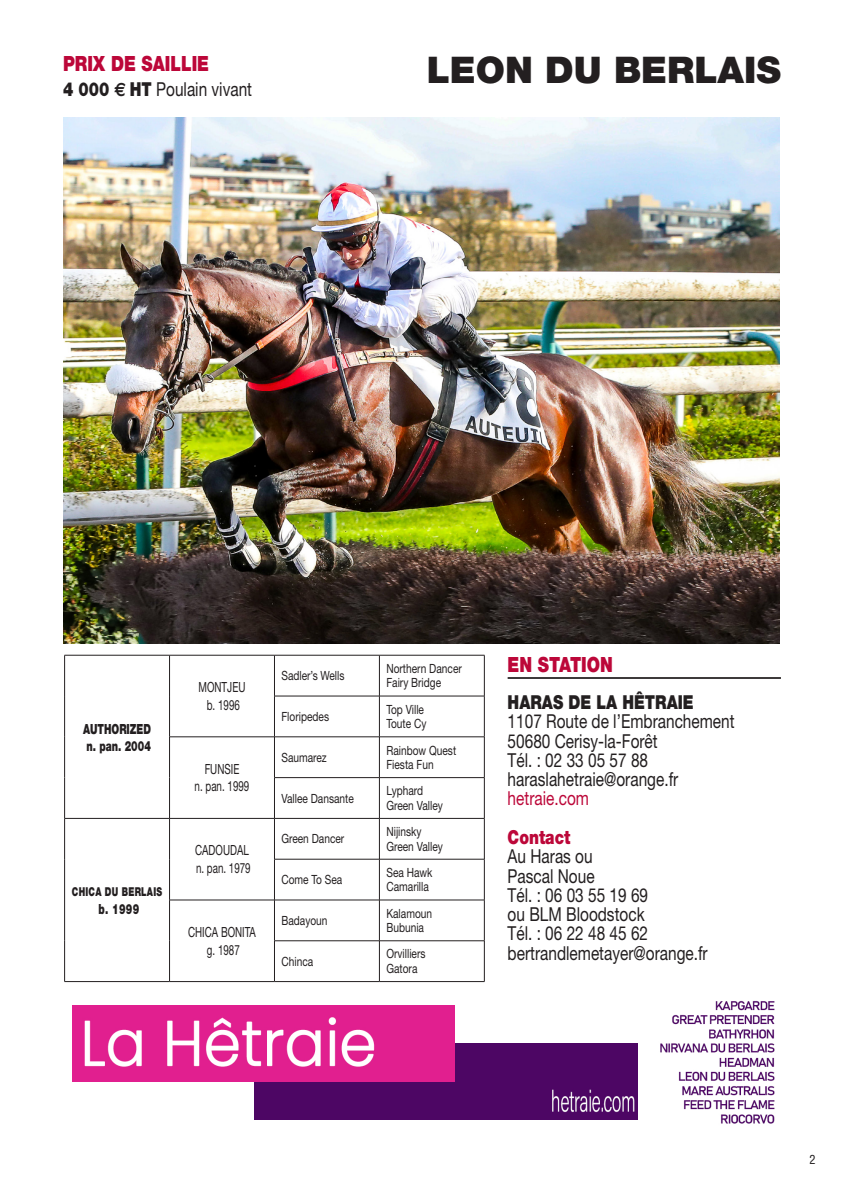
<style>
.page{position:relative;width:844px;height:1191px;background:#fff}
.page>*{position:absolute;margin:0;border:0;box-sizing:border-box;transform-origin:0 0}
.NOM_CHEVAL_GAUCHE{font:900 36.75px "Helvetica Neue CE";color:#231f20}
.S3F{font:900 21px "Helvetica Neue CE";color:#bc0739;scale:.8 1}
.S3I{font:900 21px "Helvetica Neue";color:#bc0739;scale:.8 1}
.Para22{font:19.25px "Helvetica Neue";color:#231f20;scale:.8 1}
.S3F-2{font:19.25px "Helvetica Neue";color:#231f20;scale:.8 1}
.Para22-2{font:900 19.25px "Helvetica Neue";color:#231f20;scale:.8 1}
.S39{font:19.25px "Helvetica Neue";color:#bc0739;scale:.8 1}
.Para22-3{font:900 19.25px "Helvetica Neue";color:#bc0739;scale:.8 1}
.TAB_GENERAL{font:14px "Helvetica Neue";color:#231f20;scale:.7 1}
.Colonne_gauche_nom{font:900 14px "Helvetica Neue CE";color:#231f20;scale:.7 1}
.Pedigree_3th_Line{font:12.6px "Helvetica Neue";color:#231f20;scale:.8 1}
.Colonne_gauche_nom-2{font:900 12.25px "Helvetica Neue CE";letter-spacing:.03em;color:#231f20;scale:.7 1}
.t1{font:condensed 12.25px "Helvetica LT Std";color:#231f20}
.s1{font-family:"Helvetica Neue CE";font-weight:900}
.s2{font-family:"Euro Sans";font-weight:700}
</style>
<div class="page">
<img style="left:72px;top:1000px;width:703px;height:124px">
<div style="left:255px;top:1043px;width:382px;height:76px;background:#4d0664"></div>
<img style="left:72px;top:1005px;width:382px;height:76px">
<hr style="left:507px;top:677px;width:273px;height:2px;background:#231f20">
<img style="left:63px;top:117px;width:716px;height:526px">
<hr style="left:64px;top:655px;width:105px;height:1px;background:#231f20">
<hr style="left:64px;top:655px;width:1px;height:41px;background:#231f20">
<hr style="left:64px;top:696px;width:1px;height:41px;background:#231f20">
<hr style="left:64px;top:737px;width:1px;height:40px;background:#231f20">
<hr style="left:64px;top:777px;width:1px;height:41px;background:#231f20">
<hr style="left:169px;top:655px;width:105px;height:1px;background:#231f20">
<hr style="left:169px;top:655px;width:1px;height:41px;background:#231f20">
<hr style="left:169px;top:696px;width:1px;height:40px;background:#231f20">
<hr style="left:379px;top:655px;width:1px;height:41px;background:#231f20">
<hr style="left:274px;top:695px;width:105px;height:1px;background:#231f20">
<hr style="left:379px;top:695px;width:105px;height:1px;background:#231f20">
<hr style="left:379px;top:696px;width:1px;height:40px;background:#231f20">
<hr style="left:169px;top:736px;width:105px;height:1px;background:#231f20">
<hr style="left:169px;top:737px;width:1px;height:40px;background:#231f20">
<hr style="left:169px;top:777px;width:1px;height:41px;background:#231f20">
<hr style="left:379px;top:736px;width:105px;height:1px;background:#231f20">
<hr style="left:379px;top:777px;width:105px;height:1px;background:#231f20">
<hr style="left:379px;top:778px;width:1px;height:40px;background:#231f20">
<hr style="left:64px;top:818px;width:105px;height:1px;background:#231f20">
<hr style="left:64px;top:818px;width:1px;height:41px;background:#231f20">
<hr style="left:64px;top:859px;width:1px;height:41px;background:#231f20">
<hr style="left:64px;top:900px;width:1px;height:40px;background:#231f20">
<hr style="left:64px;top:940px;width:1px;height:41px;background:#231f20">
<hr style="left:64px;top:981px;width:105px;height:1px;background:#231f20">
<hr style="left:169px;top:818px;width:105px;height:1px;background:#231f20">
<hr style="left:169px;top:818px;width:1px;height:41px;background:#231f20">
<hr style="left:169px;top:859px;width:1px;height:40px;background:#231f20">
<hr style="left:274px;top:818px;width:105px;height:1px;background:#231f20">
<hr style="left:379px;top:818px;width:105px;height:1px;background:#231f20">
<hr style="left:379px;top:818px;width:1px;height:41px;background:#231f20">
<hr style="left:274px;top:859px;width:105px;height:1px;background:#231f20">
<hr style="left:379px;top:859px;width:105px;height:1px;background:#231f20">
<hr style="left:379px;top:859px;width:1px;height:40px;background:#231f20">
<hr style="left:169px;top:899px;width:105px;height:1px;background:#231f20">
<hr style="left:169px;top:900px;width:1px;height:40px;background:#231f20">
<hr style="left:169px;top:940px;width:1px;height:41px;background:#231f20">
<hr style="left:169px;top:981px;width:105px;height:1px;background:#231f20">
<hr style="left:274px;top:899px;width:105px;height:1px;background:#231f20">
<hr style="left:379px;top:899px;width:105px;height:1px;background:#231f20">
<hr style="left:379px;top:900px;width:1px;height:40px;background:#231f20">
<hr style="left:274px;top:940px;width:105px;height:1px;background:#231f20">
<hr style="left:379px;top:940px;width:105px;height:1px;background:#231f20">
<hr style="left:379px;top:941px;width:1px;height:40px;background:#231f20">
<hr style="left:274px;top:736px;width:105px;height:1px;background:#231f20">
<hr style="left:379px;top:737px;width:1px;height:40px;background:#231f20">
<hr style="left:274px;top:777px;width:105px;height:1px;background:#231f20">
<hr style="left:274px;top:655px;width:105px;height:1px;background:#231f20">
<hr style="left:274px;top:655px;width:1px;height:41px;background:#231f20">
<hr style="left:379px;top:655px;width:105px;height:1px;background:#231f20">
<hr style="left:484px;top:655px;width:1px;height:41px;background:#231f20">
<hr style="left:274px;top:696px;width:1px;height:40px;background:#231f20">
<hr style="left:484px;top:696px;width:1px;height:40px;background:#231f20">
<hr style="left:274px;top:737px;width:1px;height:40px;background:#231f20">
<hr style="left:484px;top:737px;width:1px;height:40px;background:#231f20">
<hr style="left:274px;top:778px;width:1px;height:40px;background:#231f20">
<hr style="left:484px;top:778px;width:1px;height:40px;background:#231f20">
<hr style="left:274px;top:818px;width:1px;height:41px;background:#231f20">
<hr style="left:484px;top:818px;width:1px;height:41px;background:#231f20">
<hr style="left:274px;top:859px;width:1px;height:40px;background:#231f20">
<hr style="left:484px;top:859px;width:1px;height:40px;background:#231f20">
<hr style="left:274px;top:900px;width:1px;height:40px;background:#231f20">
<hr style="left:484px;top:900px;width:1px;height:40px;background:#231f20">
<hr style="left:274px;top:941px;width:1px;height:40px;background:#231f20">
<hr style="left:484px;top:941px;width:1px;height:40px;background:#231f20">
<hr style="left:274px;top:981px;width:105px;height:1px;background:#231f20">
<hr style="left:379px;top:981px;width:105px;height:1px;background:#231f20">
<p class="S3F" style="left:63px;top:50px;width:184px">PRIX DE SAILLIE</p>
<p class="S3F-2" style="left:63px;top:77px;width:238px"><span class="s1">4 000</span> <span class="s2">€</span> <span class="s1">HT</span> Poulain vivant</p>
<p class="NOM_CHEVAL_GAUCHE" style="left:426px;top:47px;width:355px">LEON DU BERLAIS</p>
<p class="Colonne_gauche_nom" style="left:83px;top:720px;width:99px">AUTHORIZED</p>
<p class="Colonne_gauche_nom" style="left:86px;top:737px;width:93px">n. pan. 2004</p>
<p class="Colonne_gauche_nom-2" style="left:72px;top:884px;width:130px">CHICA DU BERLAIS</p>
<p class="Colonne_gauche_nom" style="left:98px;top:899px;width:60px">b. 1999</p>
<p class="TAB_GENERAL" style="left:198px;top:679px;width:68px">MONTJEU</p>
<p class="TAB_GENERAL" style="left:207px;top:696px;width:49px">b. 1996</p>
<p class="TAB_GENERAL" style="left:205px;top:760px;width:51px">FUNSIE</p>
<p class="TAB_GENERAL" style="left:195px;top:778px;width:80px">n. pan. 1999</p>
<p class="TAB_GENERAL" style="left:195px;top:842px;width:78px">CADOUDAL</p>
<p class="TAB_GENERAL" style="left:196px;top:859px;width:80px">n. pan. 1979</p>
<p class="TAB_GENERAL" style="left:188px;top:923px;width:98px">CHICA BONITA</p>
<p class="TAB_GENERAL" style="left:207px;top:941px;width:48px">g. 1987</p>
<p class="Pedigree_3th_Line" style="left:281px;top:668px;width:80px">Sadler’s Wells</p>
<p class="Pedigree_3th_Line" style="left:281px;top:709px;width:61px">Floripedes</p>
<p class="Pedigree_3th_Line" style="left:281px;top:749px;width:58px">Saumarez</p>
<p class="Pedigree_3th_Line" style="left:281px;top:790px;width:92px">Vallee Dansante</p>
<p class="Pedigree_3th_Line" style="left:281px;top:831px;width:80px">Green Dancer</p>
<p class="Pedigree_3th_Line" style="left:281px;top:872px;width:78px">Come To Sea</p>
<p class="Pedigree_3th_Line" style="left:281px;top:913px;width:59px">Badayoun</p>
<p class="Pedigree_3th_Line" style="left:281px;top:953px;width:41px">Chinca</p>
<p class="Pedigree_3th_Line" style="left:386px;top:661px;width:96px">Northern Dancer</p>
<p class="Pedigree_3th_Line" style="left:386px;top:675px;width:70px">Fairy Bridge</p>
<p class="Pedigree_3th_Line" style="left:386px;top:701px;width:48px">Top Ville</p>
<p class="Pedigree_3th_Line" style="left:386px;top:716px;width:52px">Toute Cy</p>
<p class="Pedigree_3th_Line" style="left:386px;top:742px;width:89px">Rainbow Quest</p>
<p class="Pedigree_3th_Line" style="left:386px;top:757px;width:60px">Fiesta Fun</p>
<p class="Pedigree_3th_Line" style="left:386px;top:783px;width:47px">Lyphard</p>
<p class="Pedigree_3th_Line" style="left:386px;top:797px;width:72px">Green Valley</p>
<p class="Pedigree_3th_Line" style="left:386px;top:824px;width:45px">Nijinsky</p>
<p class="Pedigree_3th_Line" style="left:386px;top:838px;width:72px">Green Valley</p>
<p class="Pedigree_3th_Line" style="left:386px;top:865px;width:59px">Sea Hawk</p>
<p class="Pedigree_3th_Line" style="left:386px;top:879px;width:55px">Camarilla</p>
<p class="Pedigree_3th_Line" style="left:386px;top:905px;width:59px">Kalamoun</p>
<p class="Pedigree_3th_Line" style="left:386px;top:920px;width:49px">Bubunia</p>
<p class="Pedigree_3th_Line" style="left:386px;top:946px;width:50px">Orvilliers</p>
<p class="Pedigree_3th_Line" style="left:386px;top:961px;width:40px">Gatora</p>
<p class="S3I" style="left:507px;top:652px;width:133px">EN STATION</p>
<p class="Para22-2" style="left:507px;top:691px;width:234px">HARAS DE LA HÊTRAIE</p>
<p class="Para22" style="left:507px;top:710px;width:285px">1107 Route de l’Embranchement</p>
<p class="Para22" style="left:507px;top:729px;width:189px">50680 Cerisy-la-Forêt</p>
<p class="Para22" style="left:507px;top:748px;width:177px">Tél. : 02 33 05 57 88</p>
<p class="Para22" style="left:507px;top:768px;width:215px">haraslahetraie@orange.fr</p>
<p class="S39" style="left:507px;top:787px;width:103px">hetraie.com</p>
<p class="Para22-3" style="left:507px;top:825px;width:80px">Contact</p>
<p class="Para22" style="left:507px;top:845px;width:108px">Au Haras ou</p>
<p class="Para22" style="left:507px;top:864px;width:110px">Pascal Noue</p>
<p class="Para22" style="left:507px;top:883px;width:177px">Tél. : 06 03 55 19 69</p>
<p class="Para22" style="left:507px;top:902px;width:173px">ou BLM Bloodstock</p>
<p class="Para22" style="left:507px;top:922px;width:177px">Tél. : 06 22 48 45 62</p>
<p class="Para22" style="left:507px;top:942px;width:251px">bertrandlemetayer@orange.fr</p>
<p class="t1" style="left:809px;top:1151px;width:8px">2</p>
</div>
